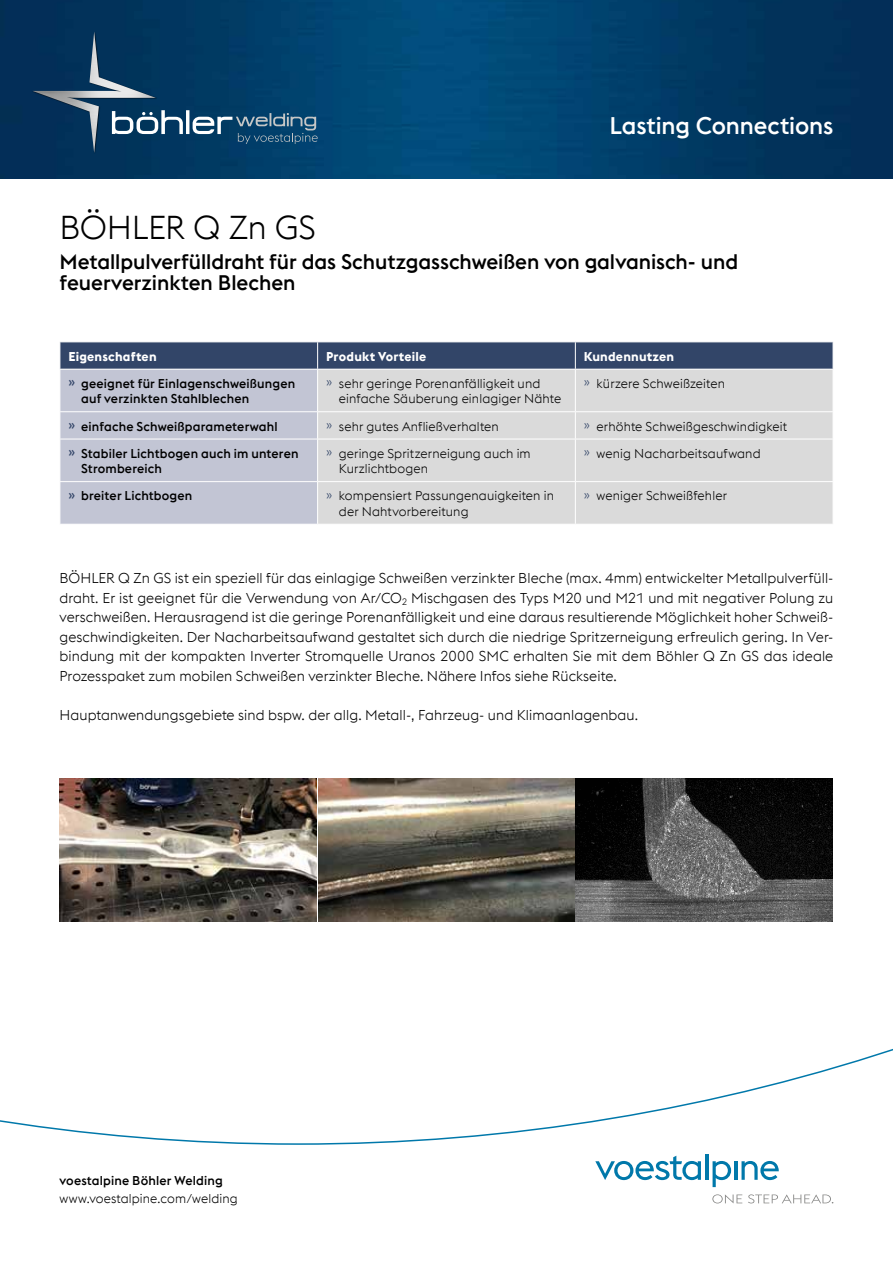
<style>
.page{position:relative;width:893px;height:1263px;background:#fff}
.page>*{position:absolute;margin:0;border:0;box-sizing:border-box;transform-origin:0 0}
.t1{font:300 33px "voestalpine";letter-spacing:-.01em;color:#000}
.t2{font:500 24px "voestalpine";letter-spacing:-.005em;color:#fff}
.t3{font:500 21px/21px "voestalpine";letter-spacing:-.005em;color:#000}
.t4{font:300 14.25px/19.5px "voestalpine";letter-spacing:.005em;color:#000;text-align:justify}
.t5{font:300 12.75px/15.3px "voestalpine";letter-spacing:.01em;color:#000}
.t6{font:500 12.75px/15.3px "voestalpine";letter-spacing:.01em;color:#000}
.t7{font:700 12.75px "voestalpine";letter-spacing:.015em;color:#fff}
.s1{color:#324568}
</style>
<div class="page">
<img style="left:0;top:0;width:893px;height:179px">
<div style="left:30px;top:28px;width:129px;height:129px;background:#02325a"></div>
<img style="left:33px;top:31px;width:123px;height:122px">
<svg style="left:112px;top:110px;width:206px;height:34px;background:#336081"></svg>
<svg style="left:0;top:1048px;width:893px;height:97px"></svg>
<svg style="left:595px;top:1156px;width:106px;height:24px"></svg>
<hr style="left:705px;top:1154px;width:3px;height:26px;background:#0078aa">
<svg style="left:713px;top:1161px;width:18px;height:26px"></svg>
<hr style="left:734px;top:1161px;width:3px;height:19px;background:#0078aa">
<svg style="left:741px;top:1161px;width:38px;height:19px"></svg>
<svg style="left:712px;top:1194px;width:30px;height:9px"></svg>
<svg style="left:748px;top:1194px;width:85px;height:9px"></svg>
<svg style="left:60px;top:342px;width:773px;height:182px;background:#bbbfc8"></svg>
<hr style="left:60px;top:439px;width:258px;height:1px;background:#fff">
<hr style="left:60px;top:439px;width:1px;height:42px;background:#fff">
<hr style="left:318px;top:439px;width:257px;height:1px;background:#fff">
<hr style="left:317px;top:439px;width:1px;height:42px;background:#fff">
<hr style="left:575px;top:439px;width:258px;height:1px;background:#fff">
<hr style="left:575px;top:439px;width:1px;height:42px;background:#fff">
<hr style="left:60px;top:481px;width:258px;height:1px;background:#fff">
<hr style="left:60px;top:482px;width:1px;height:42px;background:#fff">
<hr style="left:318px;top:481px;width:257px;height:1px;background:#fff">
<hr style="left:317px;top:482px;width:1px;height:42px;background:#fff">
<hr style="left:575px;top:481px;width:258px;height:1px;background:#fff">
<hr style="left:575px;top:482px;width:1px;height:42px;background:#fff">
<img style="left:60px;top:778px;width:256px;height:143px">
<img style="left:318px;top:778px;width:256px;height:143px">
<img style="left:576px;top:778px;width:257px;height:143px">
<h2 class="t2" style="left:609px;top:111px;width:226px">Lasting Connections</h2>
<h1 class="t1" style="left:60px;top:209px;width:258px">BÖHLER Q Zn GS</h1>
<h3 class="t3" style="left:60px;top:251px;width:680px">Metallpulverfülldraht für das Schutzgasschweißen von galvanisch- und feuerverzinkten Blechen</h3>
<p class="t7" style="left:68px;top:348px;width:90px">Eigenschaften</p>
<p class="t7" style="left:326px;top:348px;width:102px">Produkt Vorteile</p>
<p class="t7" style="left:584px;top:348px;width:92px">Kundennutzen</p>
<p class="t6" style="left:81px;top:376px;width:216px;text-indent:-13px"><span class="s1">»</span> geeignet für Einlagenschweißungen auf verzinkten Stahlblechen</p>
<p class="t5" style="left:339px;top:376px;width:224px;text-indent:-13px"><span class="s1">»</span> sehr geringe Porenanfälligkeit und einfache Säuberung einlagiger Nähte</p>
<p class="t5" style="left:584px;top:376px;width:143px"><span class="s1">»</span> kürzere Schweißzeiten</p>
<p class="t6" style="left:68px;top:418px;width:211px"><span class="s1">»</span> einfache Schweißparameterwahl</p>
<p class="t5" style="left:326px;top:418px;width:174px"><span class="s1">»</span> sehr gutes Anfließverhalten</p>
<p class="t5" style="left:584px;top:418px;width:205px"><span class="s1">»</span> erhöhte Schweißgeschwindigkeit</p>
<p class="t6" style="left:81px;top:446px;width:219px;text-indent:-13px"><span class="s1">»</span> Stabiler Lichtbogen auch im unteren<br>Strombereich</p>
<p class="t5" style="left:339px;top:446px;width:193px;text-indent:-13px"><span class="s1">»</span> geringe Spritzerneigung auch im<br>Kurzlichtbogen</p>
<p class="t5" style="left:584px;top:446px;width:178px"><span class="s1">»</span> wenig Nacharbeitsaufwand</p>
<p class="t6" style="left:68px;top:488px;width:125px"><span class="s1">»</span> breiter Lichtbogen</p>
<p class="t5" style="left:339px;top:488px;width:217px;text-indent:-13px"><span class="s1">»</span> kompensiert Passungenauigkeiten in der Nahtvorbereitung</p>
<p class="t5" style="left:584px;top:488px;width:145px"><span class="s1">»</span> weniger Schweißfehler</p>
<p class="t4" style="left:60px;top:568px;width:775px">BÖHLER Q Zn GS ist ein speziell für das einlagige Schweißen verzinkter Bleche (max. 4mm) entwickelter Metallpulverfüll&shy;draht. Er ist geeignet für die Verwendung von Ar/CO<sub>2</sub> Mischgasen des Typs M20 und M21 und mit negativer Polung zu verschweißen. Herausragend ist die geringe Porenanfälligkeit und eine daraus resultierende Möglichkeit hoher Schweiß&shy;geschwindigkeiten. Der Nacharbeitsaufwand gestaltet sich durch die niedrige Spritzerneigung erfreulich gering. In Ver&shy;bindung mit der kompakten Inverter Stromquelle Uranos 2000 SMC erhalten Sie mit dem Böhler Q Zn GS das ideale Prozesspaket zum mobilen Schweißen verzinkter Bleche. Nähere Infos siehe Rückseite.</p>
<p class="t4" style="left:60px;top:705px;width:580px">Hauptanwendungsgebiete sind bspw. der allg. Metall-, Fahrzeug- und Klimaanlagenbau.</p>
<p class="t6" style="left:60px;top:1173px;width:165px">voestalpine Böhler Welding</p>
<p class="t5" style="left:60px;top:1191px;width:180px">www.voestalpine.com/welding</p>
</div>
